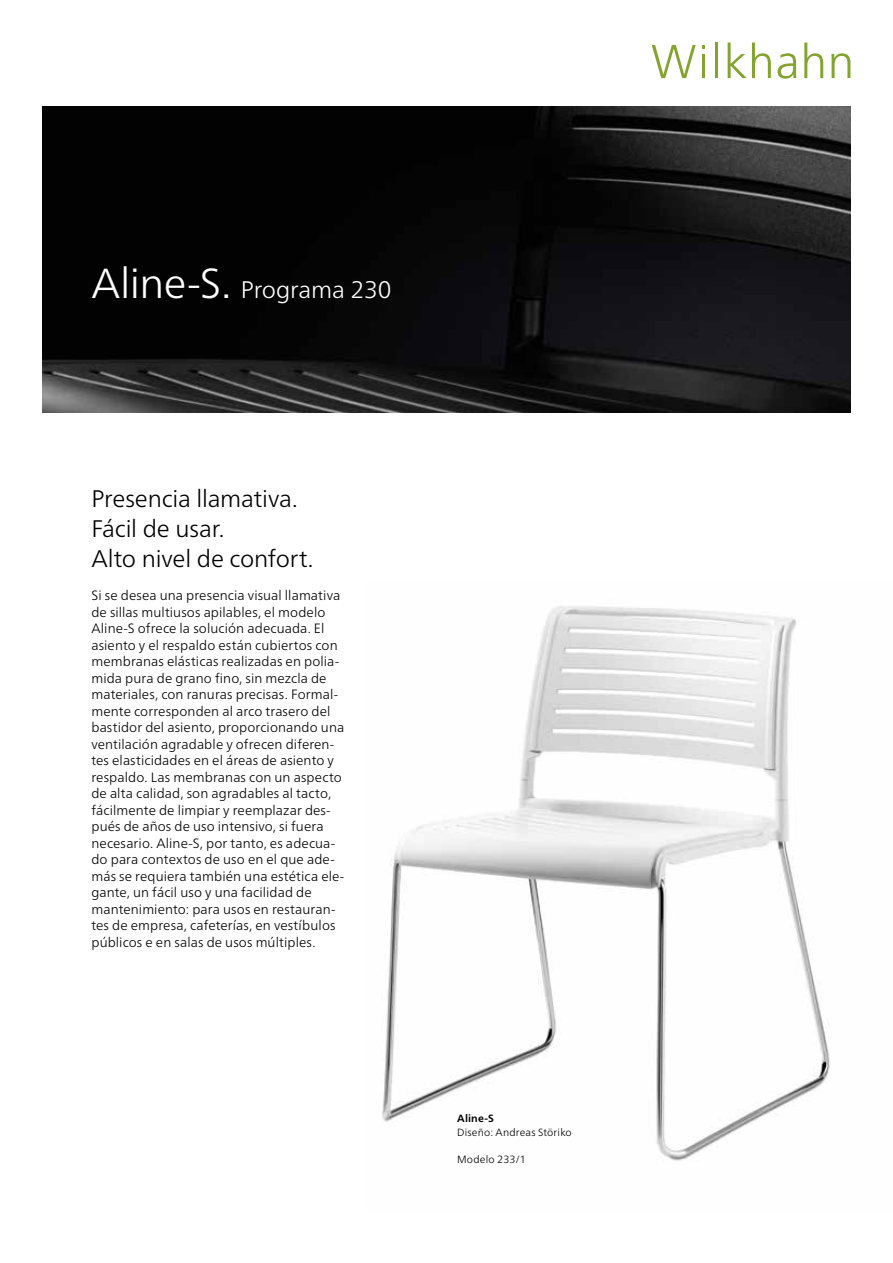
<style>
.page{position:relative;width:893px;height:1263px;background:#fff}
.page>*{position:absolute;margin:0;border:0;box-sizing:border-box;transform-origin:0 0}
.t1{font:300 24px/30px "Frutiger Neue LTW1 G";letter-spacing:-.01em;color:#000}
.t2{font:300 24px "Frutiger Neue LTW1 G";letter-spacing:-.01em;color:#fff}
.t3{font:300 13.5px/16.5px "Frutiger Neue LTW1 G";letter-spacing:.005em;color:#000}
.t4{font:300 10.5px "Frutiger Neue LTW1 G";letter-spacing:.02em;color:#000}
.t5{font:700 10.5px "Frutiger Neue LTW1 G";letter-spacing:.015em;color:#000}
.s1{font-size:42px}
</style>
<div class="page">
<img style="left:43px;top:106px;width:807px;height:306px">
<svg style="left:652px;top:45px;width:44px;height:33px"></svg>
<svg style="left:702px;top:45px;width:3px;height:4px"></svg>
<hr style="left:702px;top:54px;width:3px;height:24px;background:#83a42e">
<hr style="left:715px;top:43px;width:3px;height:35px;background:#83a42e">
<svg style="left:728px;top:43px;width:43px;height:35px"></svg>
<svg style="left:778px;top:53px;width:18px;height:26px"></svg>
<svg style="left:804px;top:43px;width:19px;height:35px"></svg>
<svg style="left:831px;top:53px;width:19px;height:25px"></svg>
<img style="left:382px;top:606px;width:448px;height:555px">
<h1 class="t2" style="left:91px;top:272px;width:302px"><span class="s1">Aline-S.</span> Programa 230</h1>
<h1 class="t1" style="left:91px;top:482px;width:224px">Presencia llamativa.<br>Fácil de usar.<br>Alto nivel de confort.</h1>
<p class="t3" style="left:91px;top:586px;width:254px">Si se desea una presencia visual llamativa de sillas multiusos apilables, el modelo Aline-S ofrece la solución adecuada. El asiento y el respaldo están cubiertos con membranas elásticas realizadas en polia&shy;mida pura de grano fino, sin mezcla de materiales, con ranuras precisas. Formal&shy;mente corresponden al arco trasero del bastidor del asiento, proporcionando una ventilación agradable y ofrecen diferen&shy;tes elasticidades en el áreas de asiento y respaldo. Las membranas con un aspecto de alta calidad, son agradables al tacto, fácilmente de limpiar y reemplazar des&shy;pués de años de uso intensivo, si fuera necesario. Aline-S, por tanto, es adecua&shy;do para contextos de uso en el que ade&shy;más se requiera también una estética ele&shy;gante, un fácil uso y una facilidad de mantenimiento: para usos en restauran&shy;tes de empresa, cafeterías, en vestíbulos públicos e en salas de usos múltiples.</p>
<p class="t5" style="left:457px;top:1111px;width:38px">Aline-S</p>
<p class="t4" style="left:457px;top:1124px;width:116px">Diseño: Andreas Störiko</p>
<p class="t4" style="left:457px;top:1151px;width:70px">Modelo 233/1</p>
</div>
